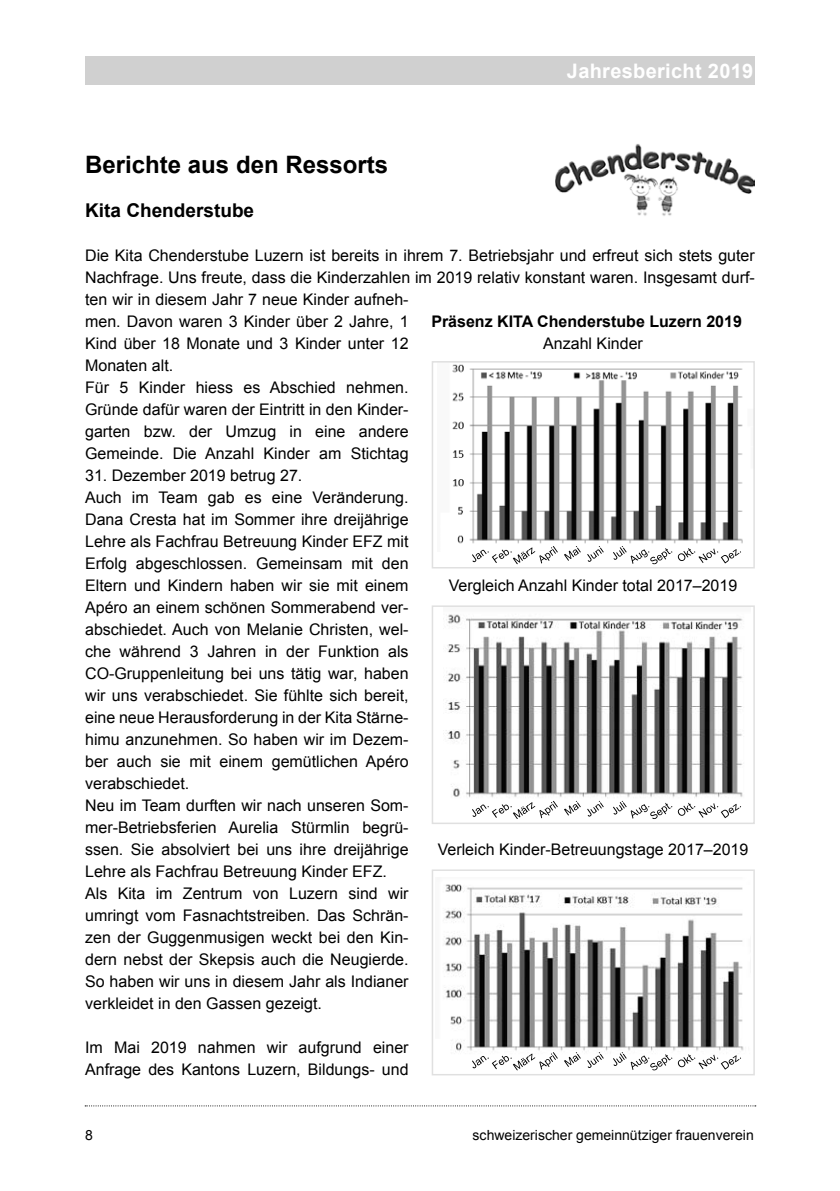
<style>
.page{position:relative;width:840px;height:1191px;background:#fff}
.page>*{position:absolute;margin:0;border:0;box-sizing:border-box;transform-origin:0 0}
.t1{font:700 24px "Arial";color:#000}
.t2{font:700 20px "Arial";letter-spacing:.015em;color:#fff}
.t3{font:700 19px "Arial";color:#000}
.t4{font:16px/22px "Arial";color:#000}
.t5{font:700 16px "Arial";color:#000}
.t6{font:14px "Arial";color:#000}
</style>
<div class="page">
<svg style="left:85px;top:1105px;width:670px;height:1px"></svg>
<div style="left:85px;top:57px;width:669px;height:28px;background:#d0d0d0"></div>
<img style="left:452px;top:364px;width:291px;height:188px">
<div style="left:431px;top:361px;width:323px;height:207px;border:2px solid #e0e0e0"></div>
<img style="left:443px;top:614px;width:300px;height:193px">
<div style="left:431px;top:605px;width:323px;height:219px;border:2px solid #e0e0e0"></div>
<img style="left:445px;top:884px;width:299px;height:175px">
<div style="left:431px;top:869px;width:323px;height:206px;border:2px solid #e0e0e0"></div>
<svg style="left:471px;top:546px;width:86px;height:18px"></svg>
<svg style="left:563px;top:546px;width:17px;height:15px"></svg>
<svg style="left:586px;top:546px;width:17px;height:16px"></svg>
<svg style="left:612px;top:546px;width:128px;height:18px"></svg>
<svg style="left:471px;top:800px;width:86px;height:19px"></svg>
<svg style="left:563px;top:800px;width:17px;height:15px"></svg>
<svg style="left:586px;top:800px;width:17px;height:16px"></svg>
<svg style="left:612px;top:800px;width:128px;height:19px"></svg>
<svg style="left:471px;top:1052px;width:86px;height:18px"></svg>
<svg style="left:563px;top:1052px;width:17px;height:15px"></svg>
<svg style="left:586px;top:1052px;width:17px;height:16px"></svg>
<svg style="left:612px;top:1052px;width:128px;height:18px"></svg>
<img style="left:555px;top:144px;width:199px;height:72px">
<p class="t2" style="left:566px;top:60px;width:188px">Jahresbericht 2019</p>
<h1 class="t1" style="left:85px;top:151px;width:304px">Berichte aus den Ressorts</h1>
<p class="t3" style="left:85px;top:200px;width:170px">Kita Chenderstube</p>
<p class="t4" style="left:85px;top:244px;width:670px">Die Kita Chenderstube Luzern ist bereits in ihrem 7. Betriebsjahr und erfreut sich stets guter Nachfrage. Uns freute, dass die Kinderzahlen im 2019 relativ konstant waren. Insgesamt durf&shy;ten wir in diesem Jahr 7 neue Kinder aufneh-<br>men. Davon waren 3 Kinder über 2 Jahre, 1<br>Kind über 18 Monate und 3 Kinder unter 12<br>Monaten alt.<br>Für 5 Kinder hiess es Abschied nehmen.<br>Gründe dafür waren der Eintritt in den Kinder-<br>garten bzw. der Umzug in eine andere<br>Gemeinde. Die Anzahl Kinder am Stichtag</p>
<p class="t4" style="left:85px;top:464px;width:325px">31. Dezember 2019 betrug 27.<br>Auch im Team gab es eine Veränderung.<br>Dana Cresta hat im Sommer ihre dreijährige Lehre als Fachfrau Betreuung Kinder EFZ mit Erfolg abgeschlossen. Gemeinsam mit den Eltern und Kindern haben wir sie mit einem Apéro an einem schönen Sommerabend ver&shy;abschiedet. Auch von Melanie Christen, wel&shy;che während 3 Jahren in der Funktion als CO-Gruppenleitung bei uns tätig war, haben wir uns verabschiedet. Sie fühlte sich bereit, eine neue Herausforderung in der Kita Stärne&shy;himu anzunehmen. So haben wir im Dezem&shy;ber auch sie mit einem gemütlichen Apéro verabschiedet.<br>Neu im Team durften wir nach unseren Som&shy;mer-Betriebsferien Aurelia Stürmlin begrü&shy;ssen. Sie absolviert bei uns ihre dreijährige Lehre als Fachfrau Betreuung Kinder EFZ.<br>Als Kita im Zentrum von Luzern sind wir umringt vom Fasnachtstreiben. Das Schrän&shy;zen der Guggenmusigen weckt bei den Kin&shy;dern nebst der Skepsis auch die Neugierde.<br>So haben wir uns in diesem Jahr als Indianer verkleidet in den Gassen gezeigt.</p>
<p class="t4" style="left:85px;top:1036px;width:325px">Im Mai 2019 nahmen wir aufgrund einer<br>Anfrage des Kantons Luzern, Bildungs- und</p>
<p class="t5" style="left:431px;top:312px;width:312px">Präsenz KITA Chenderstube Luzern 2019</p>
<p class="t4" style="left:543px;top:332px;width:101px">Anzahl Kinder</p>
<p class="t4" style="left:448px;top:574px;width:290px">Vergleich Anzahl Kinder total 2017–2019</p>
<p class="t4" style="left:437px;top:838px;width:312px">Verleich Kinder-Betreuungstage 2017–2019</p>
<p class="t6" style="left:85px;top:1127px;width:9px">8</p>
<p class="t6" style="left:472px;top:1127px;width:282px">schweizerischer gemeinnütziger frauenverein</p>
</div>
